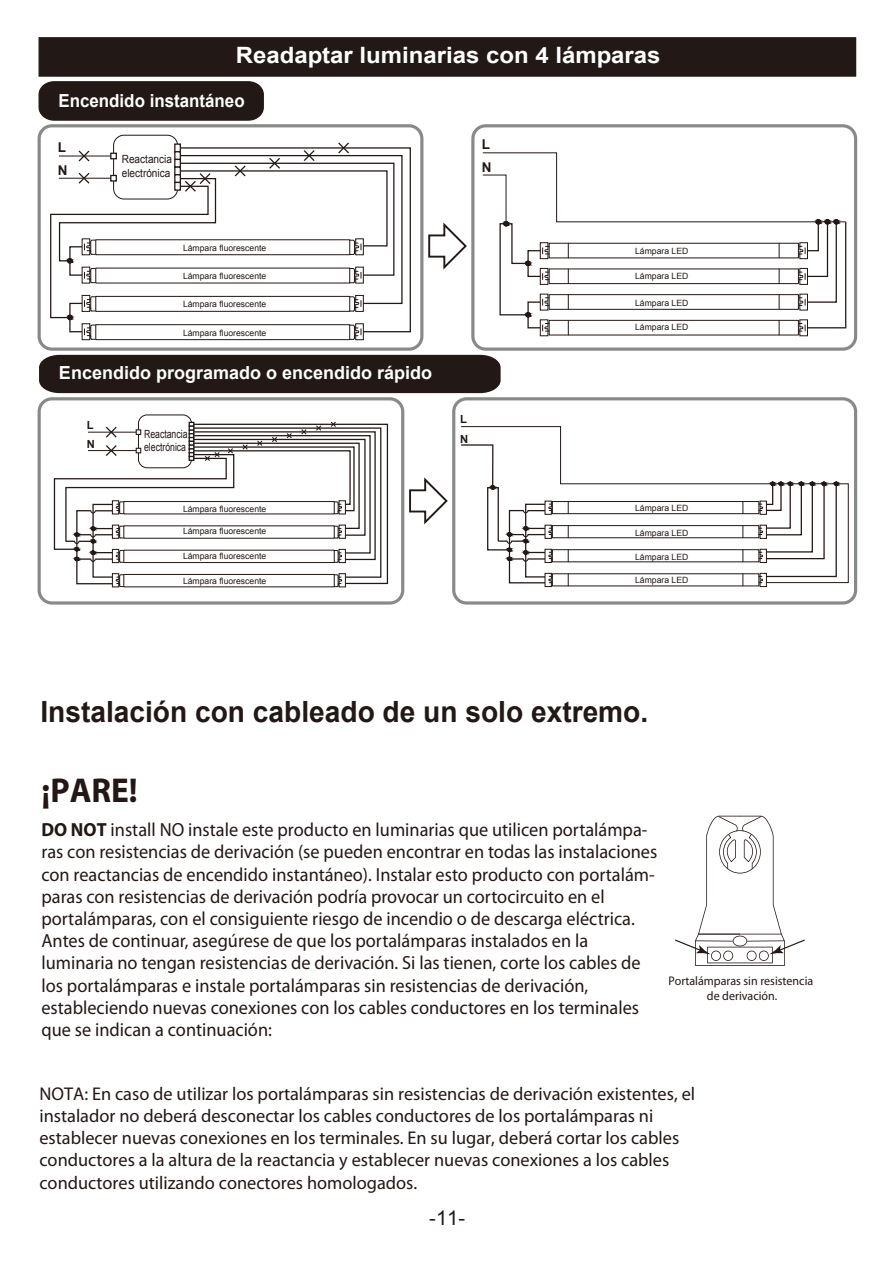
<style>
.page{position:relative;width:893px;height:1276px;background:#fff}
.page>*{position:absolute;margin:0;border:0;box-sizing:border-box;transform-origin:0 0}
.t1{font:700 34.65px "Myriad Pro";color:#221815;scale:.96 1}
.t2{font:700 29.25px "Arial";color:#221815;scale:.96 1}
.t3{font:700 22.5px "Arial";color:#fff;scale:1.06 1}
.t4{font:20.25px "Arial";color:#221815}
.t5{font:19.12px/22.3px "Myriad Pro";color:#221815;scale:.96 1}
.t6{font:18.45px/22.3px "Myriad Pro";color:#221815}
.t7{font:700 18px "Arial";color:#fff}
.t8{font:700 18px "Arial";color:#fff;scale:.94 1}
.t9{font:700 13.5px/23.4px "Arial";color:#221815}
.t10{font:12.6px/15.1px "Myriad Pro";color:#221815;text-align:center;scale:.96 1}
.t11{font:11.25px/13.5px "Arial";color:#221815;scale:.89 1}
.t12{font:11.25px/13.5px "Arial";color:#221815;scale:.77 1}
.t13{font:700 11.25px/19.3px "Arial";color:#221815}
.t14{font:8.55px "Arial";color:#221815}
.s1{font-weight:700}
</style>
<div class="page">
<div style="left:39px;top:37px;width:817px;height:40px;background:#221815;border:1px solid #221815"></div>
<svg style="left:428px;top:222px;width:39px;height:48px"></svg>
<div style="left:113px;top:135px;width:65px;height:64px;border:1px solid #221815;border-radius:10px"></div>
<div style="left:38px;top:124px;width:385px;height:227px;border:3px solid #898989;border-radius:13px"></div>
<svg style="left:482px;top:152px;width:365px;height:184px"></svg>
<div style="left:471px;top:124px;width:386px;height:227px;border:3px solid #898989;border-radius:13px"></div>
<svg style="left:461px;top:426px;width:388px;height:157px"></svg>
<div style="left:552px;top:501px;width:207px;height:13px;border:1px solid #221815"></div>
<svg style="left:742px;top:501px;width:1px;height:13px"></svg>
<svg style="left:568px;top:501px;width:1px;height:13px"></svg>
<div style="left:552px;top:525px;width:207px;height:13px;border:1px solid #221815"></div>
<svg style="left:742px;top:525px;width:1px;height:13px"></svg>
<svg style="left:568px;top:525px;width:1px;height:13px"></svg>
<div style="left:552px;top:549px;width:207px;height:13px;border:1px solid #221815"></div>
<svg style="left:742px;top:550px;width:1px;height:12px"></svg>
<svg style="left:568px;top:550px;width:1px;height:12px"></svg>
<svg style="left:742px;top:574px;width:1px;height:12px"></svg>
<svg style="left:568px;top:574px;width:1px;height:12px"></svg>
<svg style="left:461px;top:444px;width:91px;height:143px"></svg>
<svg style="left:759px;top:481px;width:79px;height:106px"></svg>
<div style="left:452px;top:397px;width:405px;height:207px;border:3px solid #898989;border-radius:13px"></div>
<div style="left:138px;top:414px;width:54px;height:54px;border:1px solid #221815;border-radius:9px"></div>
<div style="left:38px;top:397px;width:366px;height:207px;border:3px solid #898989;border-radius:13px"></div>
<svg style="left:409px;top:477px;width:39px;height:48px"></svg>
<svg style="left:38px;top:81px;width:226px;height:40px;background:#291f1c"></svg>
<div style="left:39px;top:355px;width:462px;height:38px;background:#221815"></div>
<svg style="left:53px;top:420px;width:336px;height:167px"></svg>
<svg style="left:50px;top:141px;width:361px;height:199px"></svg>
<svg style="left:675px;top:815px;width:130px;height:151px"></svg>
<p class="t3" style="left:236px;top:40px;width:402px">Readaptar luminarias con 4 lámparas</p>
<p class="t8" style="left:58px;top:89px;width:200px">Encendido instantáneo</p>
<p class="t9" style="left:58px;top:136px;width:11px">L<br>N</p>
<p class="t9" style="left:482px;top:133px;width:11px">L<br>N</p>
<p class="t11" style="left:122px;top:153px;width:58px">Reactancia electrónica</p>
<p class="t14" style="left:183px;top:242px;width:85px">Lámpara fluorescente</p>
<p class="t14" style="left:183px;top:270px;width:85px">Lámpara fluorescente</p>
<p class="t14" style="left:183px;top:298px;width:85px">Lámpara fluorescente</p>
<p class="t14" style="left:183px;top:327px;width:85px">Lámpara fluorescente</p>
<p class="t7" style="left:59px;top:360px;width:375px">Encendido programado o encendido rápido</p>
<p class="t7" style="left:289px;top:360px;width:27px">art</p>
<p class="t13" style="left:87px;top:415px;width:10px">L<br>N</p>
<p class="t12" style="left:144px;top:427px;width:58px">Reactancia electrónica</p>
<p class="t14" style="left:183px;top:503px;width:85px">Lámpara fluorescente</p>
<p class="t14" style="left:183px;top:526px;width:85px">Lámpara fluorescente</p>
<p class="t14" style="left:183px;top:550px;width:85px">Lámpara fluorescente</p>
<p class="t14" style="left:183px;top:575px;width:85px">Lámpara fluorescente</p>
<p class="t13" style="left:460px;top:410px;width:10px">L<br>N</p>
<p class="t14" style="left:635px;top:245px;width:55px">Lámpara LED</p>
<p class="t14" style="left:635px;top:270px;width:55px">Lámpara LED</p>
<p class="t14" style="left:635px;top:297px;width:55px">Lámpara LED</p>
<p class="t14" style="left:635px;top:321px;width:55px">Lámpara LED</p>
<p class="t14" style="left:635px;top:502px;width:55px">Lámpara LED</p>
<p class="t14" style="left:635px;top:527px;width:55px">Lámpara LED</p>
<p class="t14" style="left:635px;top:551px;width:55px">Lámpara LED</p>
<p class="t14" style="left:635px;top:574px;width:55px">Lámpara LED</p>
<h2 class="t2" style="left:40px;top:692px;width:635px">Instalación con cableado de un solo extremo.</h2>
<h1 class="t1" style="left:41px;top:767px;width:102px">¡PARE!</h1>
<p class="t5" style="left:41px;top:818px;width:643px"><span class="s1">DO NOT</span> install NO instale este producto en luminarias que utilicen portalámpa&shy;ras con resistencias de derivación (se pueden encontrar en todas las instalaciones con reactancias de encendido instantáneo). Instalar esto producto con portalám&shy;paras con resistencias de derivación podría provocar un cortocircuito en el portalámparas, con el consiguiente riesgo de incendio o de descarga eléctrica.<br>Antes de continuar, asegúrese de que los portalámparas instalados en la luminaria no tengan resistencias de derivación. Si las tienen, corte los cables de los portalámparas e instale portalámparas sin resistencias de derivación, estableciendo nuevas conexiones con los cables conductores en los terminales que se indican a continuación:</p>
<p class="t10" style="left:668px;top:973px;width:152px">Portalámparas sin resistencia de derivación.</p>
<p class="t6" style="left:39px;top:1082px;width:657px">NOTA: En caso de utilizar los portalámparas sin resistencias de derivación existentes, el instalador no deberá desconectar los cables conductores de los portalámparas ni establecer nuevas conexiones en los terminales. En su lugar, deberá cortar los cables conductores a la altura de la reactancia y establecer nuevas conexiones a los cables conductores utilizando conectores homologados.</p>
<p class="t4" style="left:429px;top:1204px;width:38px">-11-</p>
</div>
